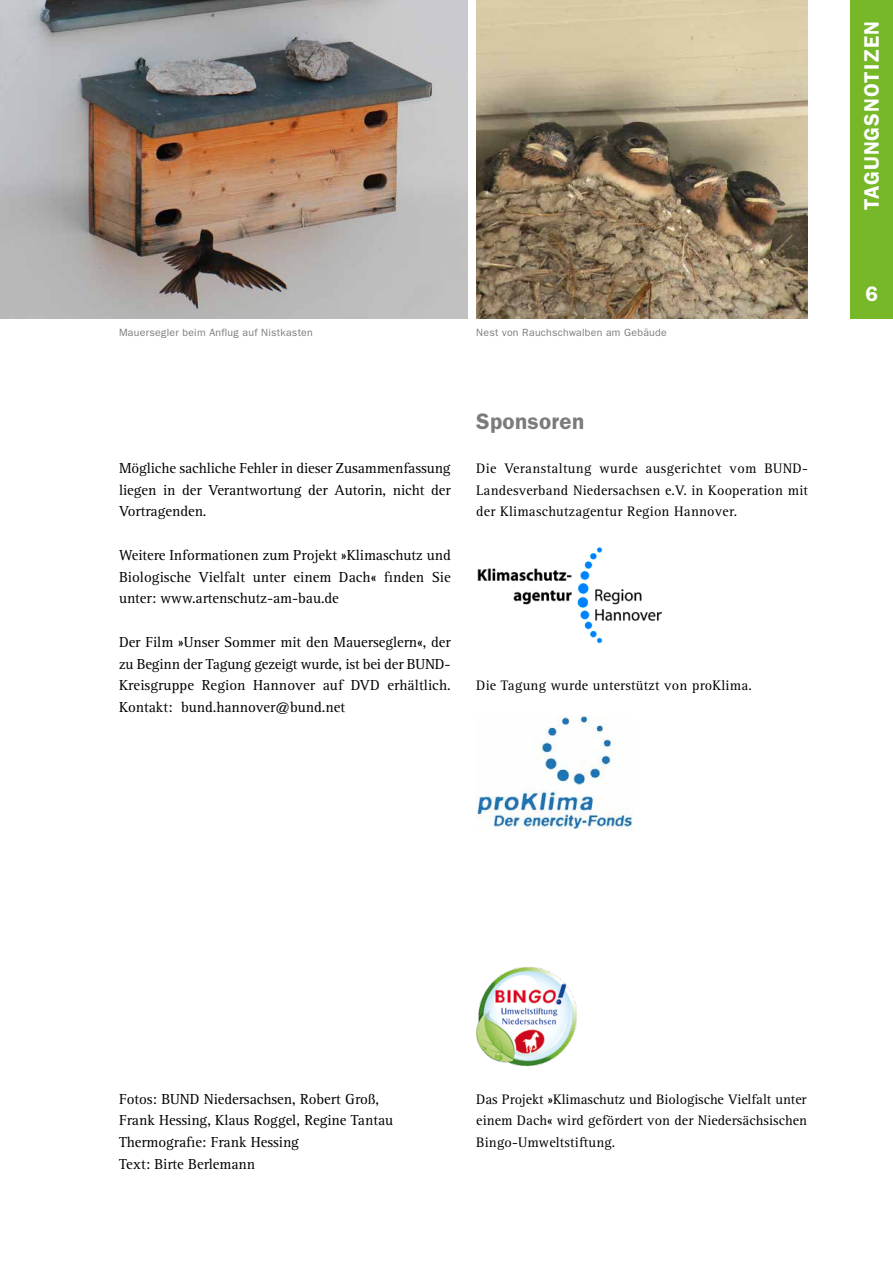
<style>
.page{position:relative;width:893px;height:1263px;background:#fff}
.page>*{position:absolute;margin:0;border:0;box-sizing:border-box;transform-origin:0 0}
.t1{font:600 22.5px "Franklin Gothic";letter-spacing:.015em;color:#7b7b7a}
.t2{font:600 21px "Franklin Gothic";letter-spacing:.045em;color:#fff}
.t3{font:15px/21.8px "Rotis Serif";letter-spacing:-.005em;color:#000;text-align:justify}
.t4{font:14.25px/21.8px "Rotis Serif";letter-spacing:.015em;color:#000;text-align:justify}
.t5{font:10.5px "Franklin Gothic";letter-spacing:.025em;color:#7b7b7a}
</style>
<div class="page">
<img style="left:476px;top:0;width:332px;height:319px">
<div style="left:850px;top:0;width:43px;height:319px;background:#76b828"></div>
<img style="left:477px;top:547px;width:185px;height:96px">
<img style="left:477px;top:715px;width:156px;height:114px">
<img style="left:476px;top:967px;width:101px;height:100px">
<img style="left:0;top:0;width:468px;height:319px">
<p class="t5" style="left:119px;top:327px;width:195px">Mauersegler beim Anflug auf Nistkasten</p>
<p class="t5" style="left:476px;top:327px;width:192px">Nest von Rauchschwalben am Gebäude</p>
<p class="t3" style="left:119px;top:457px;width:333px">Mögliche sachliche Fehler in dieser Zusammenfassung liegen in der Verantwortung der Autorin, nicht der Vortragenden.</p>
<p class="t3" style="left:119px;top:544px;width:333px">Weitere Informationen zum Projekt »Klimaschutz und Biologische Vielfalt unter einem Dach« finden Sie unter: www.artenschutz-am-bau.de</p>
<p class="t3" style="left:119px;top:631px;width:333px">Der Film »Unser Sommer mit den Mauerseglern«, der zu Beginn der Tagung gezeigt wurde, ist bei der BUND-Kreisgruppe Region Hannover auf DVD erhältlich.<br>Kontakt: bund.hannover@bund.net</p>
<h1 class="t1" style="left:476px;top:408px;width:109px">Sponsoren</h1>
<p class="t4" style="left:476px;top:458px;width:333px">Die Veranstaltung wurde ausgerichtet vom BUND-Landesverband Niedersachsen e.V. in Kooperation mit der Klimaschutzagentur Region Hannover.</p>
<p class="t4" style="left:476px;top:675px;width:277px">Die Tagung wurde unterstützt von proKlima.</p>
<h2 class="t2" style="left:859px;top:210px;width:190px;rotate:-90deg">TAGUNGSNOTIZEN</h2>
<h2 class="t2" style="left:865px;top:281px;width:14px">6</h2>
<p class="t3" style="left:119px;top:1088px;width:276px;text-align:left">Fotos: BUND Niedersachsen, Robert Groß, Frank Hessing, Klaus Roggel, Regine Tantau Thermografie: Frank Hessing<br>Text: Birte Berlemann</p>
<p class="t4" style="left:476px;top:1088px;width:332px">Das Projekt »Klimaschutz und Biologische Vielfalt unter einem Dach« wird gefördert von der Niedersächsischen Bingo-Umweltstiftung.</p>
</div>
